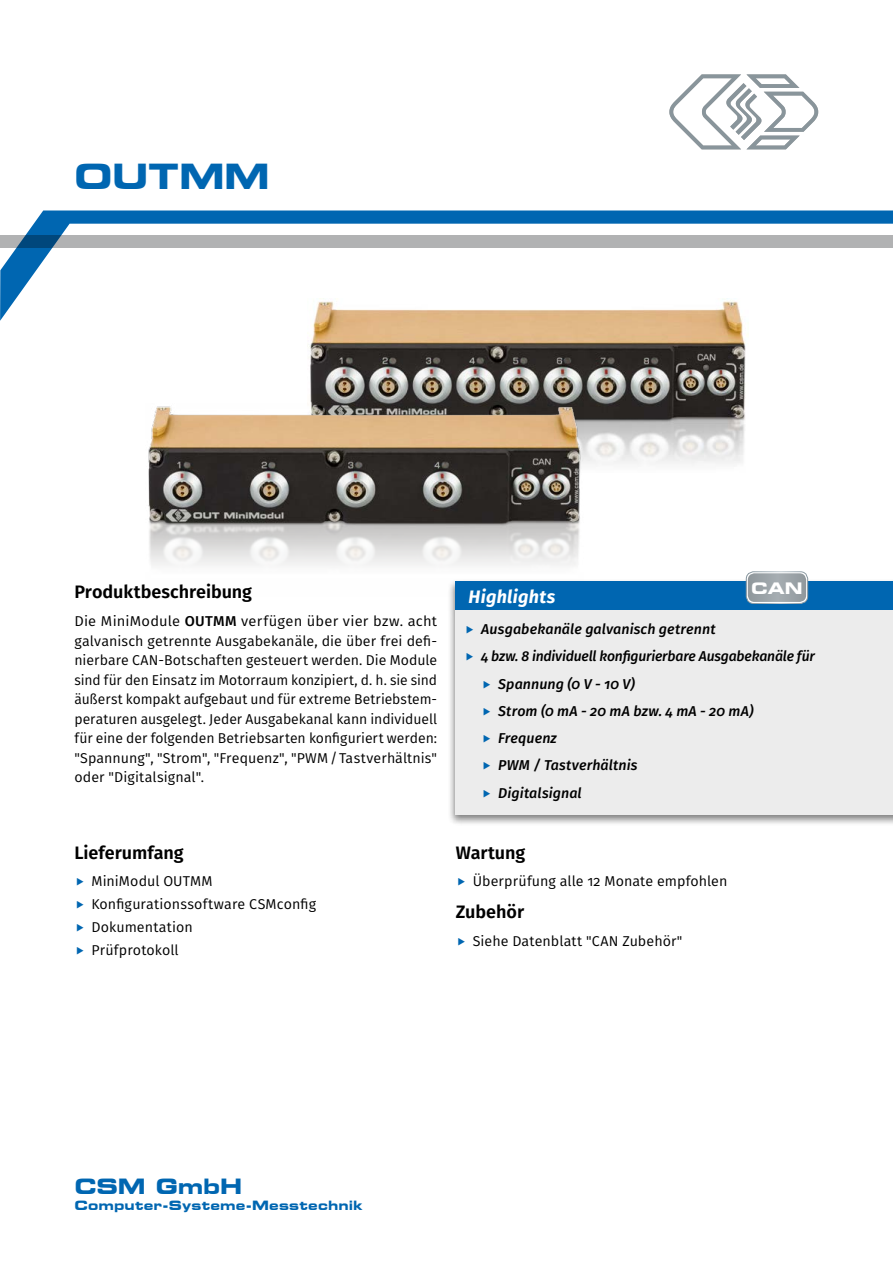
<style>
.page{position:relative;width:893px;height:1263px;background:#fff}
.page>*{position:absolute;margin:0;border:0;box-sizing:border-box;transform-origin:0 0}
.t1{font:700 expanded 34.5px "Square 721 BT";color:#0066b1}
.t2{font:700 expanded 21px "Square 721 BT";letter-spacing:-.005em;color:#0066b1}
.t3{font:600 18px "Fira Sans";letter-spacing:-.005em;color:#000}
.Highlights_h1{font:italic 700 18px "Fira Sans";letter-spacing:.02em;color:#fff}
.Text_Tabelle{font:700 expanded 15.75px "Square 721 BT";color:#fff}
.Abstract{font:14.25px/19.5px "Fira Sans";letter-spacing:.005em;color:#000;text-align:justify}
.t4{font:italic 500 14.25px "Fira Sans";letter-spacing:.005em;color:#000}
.t5{font:italic 500 14.25px "Fira Sans";letter-spacing:-.015em;color:#000}
.t6{font:700 expanded 12.75px "Square 721 BT";letter-spacing:.015em;color:#0066b1}
.s1{font-weight:500}
</style>
<div class="page">
<img style="left:309px;top:321px;width:437px;height:144px">
<img style="left:148px;top:403px;width:436px;height:163px">
<div style="left:447px;top:578px;width:446px;height:248px;background:#000;opacity:.5"></div>
<div style="left:456px;top:581px;width:437px;height:234px;background:#ececec"></div>
<div style="left:456px;top:581px;width:437px;height:28px;background:#0066b1"></div>
<div style="left:746px;top:571px;width:62px;height:33px;border:1px solid #fff;border-radius:7px"></div>
<svg style="left:748px;top:573px;width:58px;height:29px;background:#9da5a9"></svg>
<svg style="left:0;top:210px;width:893px;height:111px"></svg>
<div style="left:0;top:235px;width:893px;height:13px;background:#b1b2b3"></div>
<svg style="left:669px;top:74px;width:149px;height:75px"></svg>
<p class="t1" style="left:74px;top:156px;width:197px">OUTMM</p>
<p class="t3" style="left:74px;top:577px;width:179px">Produktbeschreibung</p>
<p class="Abstract" style="left:74px;top:611px;width:364px">Die MiniModule <span class="s1">OUTMM</span> verfügen über vier bzw. acht galvanisch getrennte Ausgabekanäle, die über frei defi&shy;nierbare CAN-Botschaften gesteuert werden. Die Module sind für den Einsatz im Motorraum konzipiert, d. h. sie sind äußerst kompakt aufgebaut und für extreme Betriebstem&shy;peraturen ausgelegt. Jeder Ausgabekanal kann individuell für eine der folgenden Betriebsarten konfiguriert werden: "Spannung", "Strom", "Frequenz", "PWM/Tastverhältnis" oder "Digitalsignal".</p>
<p class="t3" style="left:74px;top:838px;width:111px">Lieferumfang</p>
<p class="Abstract" style="left:91px;top:871px;width:123px">MiniModul OUTMM</p>
<p class="Abstract" style="left:91px;top:894px;width:226px">Konfigurationssoftware CSMconfig</p>
<p class="Abstract" style="left:91px;top:917px;width:103px">Dokumentation</p>
<p class="Abstract" style="left:91px;top:940px;width:89px">Prüfprotokoll</p>
<p class="Text_Tabelle" style="left:751px;top:578px;width:53px">CAN</p>
<p class="Highlights_h1" style="left:469px;top:581px;width:88px">Highlights</p>
<p class="t4" style="left:481px;top:618px;width:236px">Ausgabekanäle galvanisch getrennt</p>
<p class="t5" style="left:481px;top:645px;width:335px">4 bzw. 8 individuell konfigurierbare Ausgabekanäle für</p>
<p class="t4" style="left:498px;top:672px;width:138px">Spannung (0 V - 10 V)</p>
<p class="t4" style="left:498px;top:699px;width:257px">Strom (0 mA - 20 mA bzw. 4 mA - 20 mA)</p>
<p class="t4" style="left:498px;top:727px;width:60px">Frequenz</p>
<p class="t4" style="left:498px;top:754px;width:141px">PWM / Tastverhältnis</p>
<p class="t4" style="left:498px;top:781px;width:85px">Digitalsignal</p>
<p class="t3" style="left:456px;top:838px;width:71px">Wartung</p>
<p class="Abstract" style="left:473px;top:871px;width:256px">Überprüfung alle 12 Monate empfohlen</p>
<p class="t3" style="left:456px;top:897px;width:70px">Zubehör</p>
<p class="Abstract" style="left:473px;top:930px;width:211px">Siehe Datenblatt "CAN Zubehör"</p>
<h2 class="t2" style="left:74px;top:1173px;width:169px">CSM GmbH</h2>
<p class="t6" style="left:74px;top:1198px;width:290px">Computer-Systeme-Messtechnik</p>
</div>
